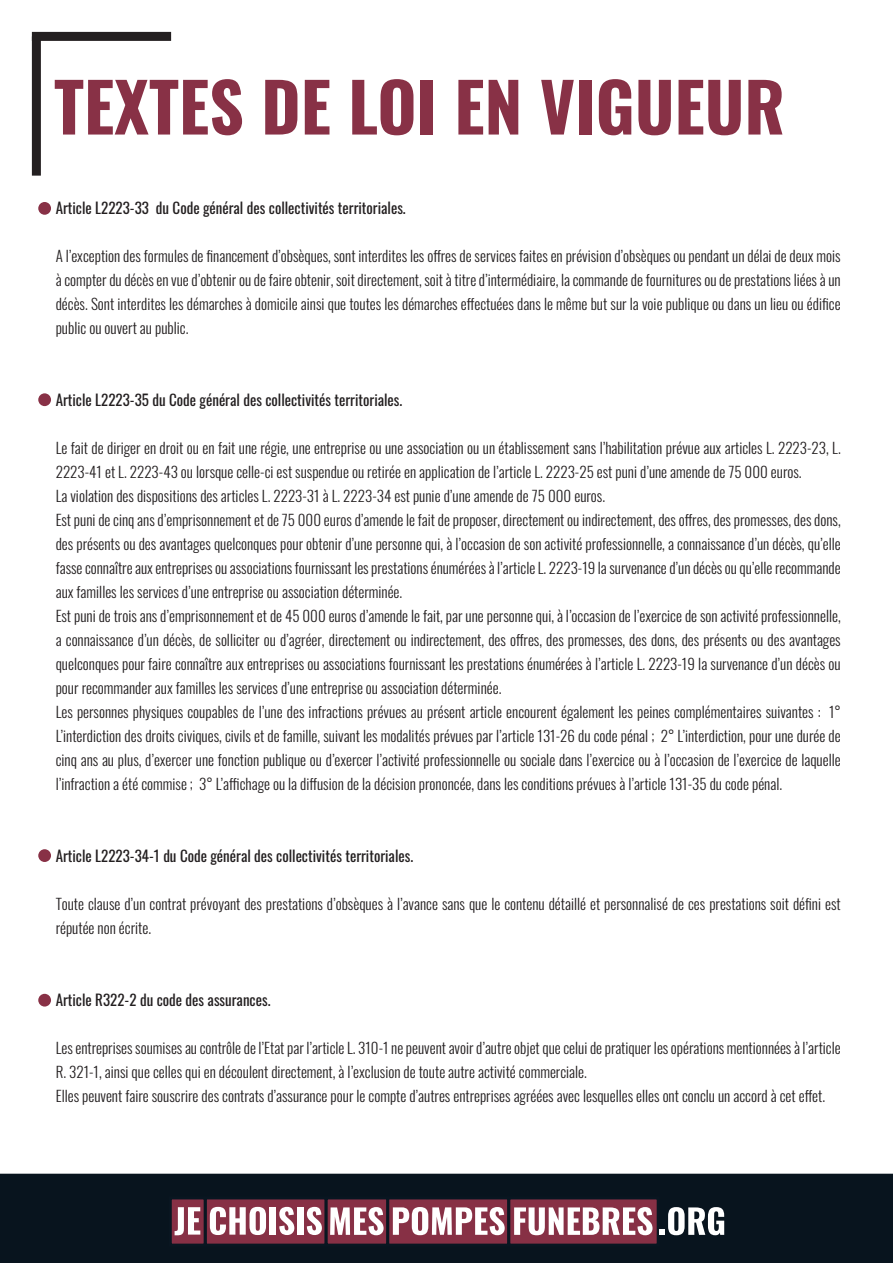
<style>
.page{position:relative;width:893px;height:1263px;background:#fff}
.page>*{position:absolute;margin:0;border:0;box-sizing:border-box;transform-origin:0 0}
.t1{font:700 67.5px "Oswald";color:#883146}
.t2{font:300 15px/24px "Oswald";color:#231f20}
.t3{font:15px "Oswald";color:#231f20}
</style>
<div class="page">
<div style="left:0;top:1174px;width:893px;height:89px;background:#08141e"></div>
<div style="left:32px;top:36px;width:9px;height:140px;background:#231f20"></div>
<div style="left:32px;top:32px;width:139px;height:9px;background:#231f20"></div>
<div style="left:386px;top:1196px;width:124px;height:50px;background:#873045;border:3px solid #091621"></div>
<div style="left:204px;top:1196px;width:124px;height:50px;background:#873045;border:3px solid #091621"></div>
<div style="left:169px;top:1196px;width:38px;height:50px;background:#873045;border:3px solid #091621"></div>
<svg style="left:175px;top:1207px;width:25px;height:28px"></svg>
<svg style="left:210px;top:1207px;width:56px;height:28px"></svg>
<div style="left:270px;top:1207px;width:6px;height:27px;background:#fff"></div>
<svg style="left:279px;top:1207px;width:15px;height:28px"></svg>
<div style="left:297px;top:1207px;width:6px;height:27px;background:#fff"></div>
<svg style="left:307px;top:1207px;width:15px;height:28px"></svg>
<div style="left:325px;top:1196px;width:64px;height:50px;background:#873045;border:3px solid #091621"></div>
<svg style="left:330px;top:1207px;width:54px;height:28px"></svg>
<svg style="left:393px;top:1207px;width:112px;height:28px"></svg>
<div style="left:507px;top:1196px;width:153px;height:50px;background:#873045;border:3px solid #091621"></div>
<svg style="left:514px;top:1207px;width:138px;height:28px"></svg>
<svg style="left:660px;top:1207px;width:64px;height:28px"></svg>
<div style="left:38px;top:202px;width:13px;height:13px;background:#883146;border-radius:50%"></div>
<div style="left:38px;top:393px;width:13px;height:13px;background:#883146;border-radius:50%"></div>
<div style="left:38px;top:849px;width:13px;height:13px;background:#883146;border-radius:50%"></div>
<div style="left:38px;top:994px;width:13px;height:12px;background:#883146;border-radius:50%"></div>
<h1 class="t1" style="left:54px;top:72px;width:732px">TEXTES DE LOI EN VIGUEUR</h1>
<p class="t3" style="left:56px;top:194px;width:352px">Article L2223-33 du Code général des collectivités territoriales.</p>
<p class="t2" style="left:56px;top:242px;width:786px;text-align:justify">A l’exception des formules de financement d’obsèques, sont interdites les offres de services faites en prévision d’obsèques ou pendant un délai de deux mois à compter du décès en vue d’obtenir ou de faire obtenir, soit directement, soit à titre d’intermédiaire, la commande de fournitures ou de prestations liées à un décès. Sont interdites les démarches à domicile ainsi que toutes les démarches effectuées dans le même but sur la voie publique ou dans un lieu ou édifice public ou ouvert au public.</p>
<p class="t3" style="left:56px;top:386px;width:348px">Article L2223-35 du Code général des collectivités territoriales.</p>
<p class="t2" style="left:56px;top:434px;width:786px">Le fait de diriger en droit ou en fait une régie, une entreprise ou une association ou un établissement sans l’habilitation prévue aux articles L. 2223-23, L.<br>2223-41 et L. 2223-43 ou lorsque celle-ci est suspendue ou retirée en application de l’article L. 2223-25 est puni d’une amende de 75 000 euros.<br>La violation des dispositions des articles L. 2223-31 à L. 2223-34 est punie d’une amende de 75 000 euros.<br>Est puni de cinq ans d’emprisonnement et de 75 000 euros d’amende le fait de proposer, directement ou indirectement, des offres, des promesses, des dons, des présents ou des avantages quelconques pour obtenir d’une personne qui, à l’occasion de son activité professionnelle, a connaissance d’un décès, qu’elle fasse connaître aux entreprises ou associations fournissant les prestations énumérées à l’article L. 2223-19 la survenance d’un décès ou qu’elle recommande aux familles les services d’une entreprise ou association déterminée.<br>Est puni de trois ans d’emprisonnement et de 45 000 euros d’amende le fait, par une personne qui, à l’occasion de l’exercice de son activité professionnelle, a connaissance d’un décès, de solliciter ou d’agréer, directement ou indirectement, des offres, des promesses, des dons, des présents ou des avantages quelconques pour faire connaître aux entreprises ou associations fournissant les prestations énumérées à l’article L. 2223-19 la survenance d’un décès ou pour recommander aux familles les services d’une entreprise ou association déterminée.<br>Les personnes physiques coupables de l’une des infractions prévues au présent article encourent également les peines complémentaires suivantes : 1° L’interdiction des droits civiques, civils et de famille, suivant les modalités prévues par l’article 131-26 du code pénal ; 2° L’interdiction, pour une durée de cinq ans au plus, d’exercer une fonction publique ou d’exercer l’activité professionnelle ou sociale dans l’exercice ou à l’occasion de l’exercice de laquelle l’infraction a été commise ; 3° L’affichage ou la diffusion de la décision prononcée, dans les conditions prévues à l’article 131-35 du code pénal.</p>
<p class="t3" style="left:56px;top:842px;width:359px">Article L2223-34-1 du Code général des collectivités territoriales.</p>
<p class="t2" style="left:56px;top:890px;width:786px">Toute clause d’un contrat prévoyant des prestations d’obsèques à l’avance sans que le contenu détaillé et personnalisé de ces prestations soit défini est réputée non écrite.</p>
<p class="t3" style="left:56px;top:986px;width:216px">Article R322-2 du code des assurances.</p>
<p class="t2" style="left:56px;top:1034px;width:786px">Les entreprises soumises au contrôle de l’Etat par l’article L. 310-1 ne peuvent avoir d’autre objet que celui de pratiquer les opérations mentionnées à l’article<br>R. 321-1, ainsi que celles qui en découlent directement, à l’exclusion de toute autre activité commerciale.<br>Elles peuvent faire souscrire des contrats d’assurance pour le compte d’autres entreprises agréées avec lesquelles elles ont conclu un accord à cet effet.</p>
</div>
